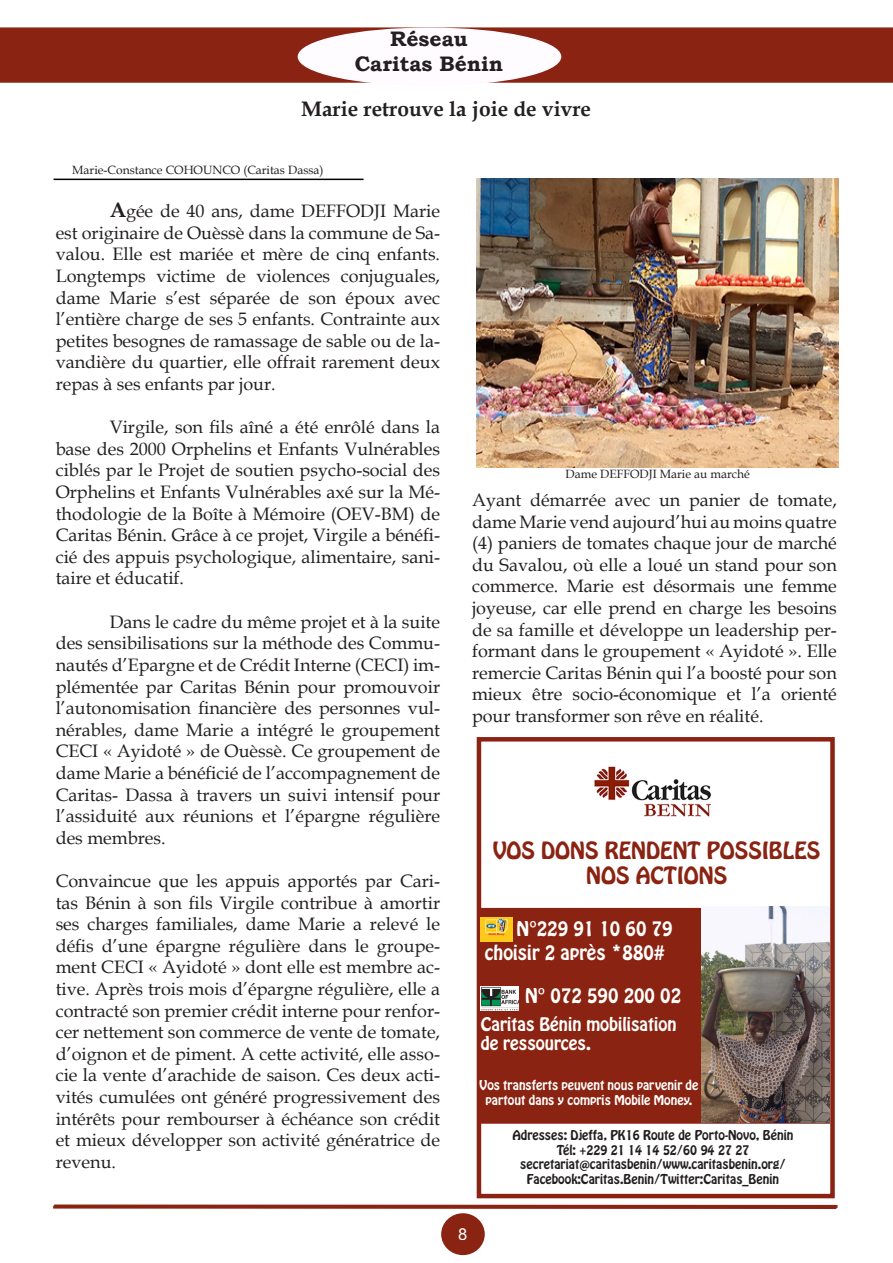
<style>
.page{position:relative;width:893px;height:1263px;background:#fff}
.page>*{position:absolute;margin:0;border:0;box-sizing:border-box;transform-origin:0 0}
.t1{font:21px "Hobo Std";color:#8a2312}
.t2{font:700 21px "Book Antiqua";color:#231f20}
.t3{font:700 21px/25.2px "Bookman Old Style";color:#231f20;text-align:center}
.t4{font:18px/21.6px "Book Antiqua";color:#231f20;text-align:justify}
.t5{font:18px "Hobo Std";color:#fffffd}
.t6{font:16.5px/19.8px "Hobo Std";color:#fffffd}
.t7{font:16.5px "Arial";color:#fff}
.t8{font:12px "Hobo Std";color:#231f20}
.t9{font:12px/14.4px "Hobo Std";color:#fffffd;text-align:center}
.t10{font:12px "Book Antiqua";color:#231f20}
.s1{font-weight:700;font-size:21px}
</style>
<div class="page">
<div style="left:0;top:27px;width:893px;height:56px;background:#8a2312"></div>
<div style="left:298px;top:28px;width:263px;height:57px;background:#fffcff;border-radius:50%"></div>
<div style="left:298px;top:28px;width:263px;height:58px;border:2px solid #fffaff;border-radius:50%"></div>
<img style="left:476px;top:179px;width:363px;height:288px">
<div style="left:442px;top:1214px;width:42px;height:40px;background:#8a2312;border-radius:50%"></div>
<div style="left:441px;top:1213px;width:44px;height:42px;border:2px solid #8a2312;border-radius:50%"></div>
<hr style="left:54px;top:179px;width:310px;height:1px;background:#000">
<div style="left:477px;top:737px;width:358px;height:461px;background:#fff;border:4px solid #8a2312"></div>
<div style="left:479px;top:908px;width:351px;height:216px;background:#8a2312;border:2px solid #8a2312"></div>
<img style="left:702px;top:907px;width:127px;height:216px">
<img style="left:480px;top:917px;width:32px;height:24px">
<img style="left:480px;top:986px;width:39px;height:24px">
<img style="left:594px;top:766px;width:117px;height:51px">
<svg style="left:53px;top:1205px;width:783px;height:4px"></svg>
<svg style="left:54px;top:1204px;width:783px;height:4px;background:#9f4a3c"></svg>
<p class="t3" style="left:355px;top:26px;width:150px">Réseau<br>Caritas Bénin</p>
<p class="t2" style="left:301px;top:95px;width:291px">Marie retrouve la joie de vivre</p>
<p class="t10" style="left:72px;top:161px;width:253px">Marie-Constance COHOUNCO (Caritas Dassa)</p>
<p class="t4" style="left:56px;top:200px;width:386px;text-indent:54px"><span class="s1">A</span>gée de 40 ans, dame DEFFODJI Marie est originaire de Ouèssè dans la commune de Sa&shy;valou. Elle est mariée et mère de cinq enfants.<br>Longtemps victime de violences conjuguales, dame Marie s’est séparée de son époux avec l’entière charge de ses 5 enfants. Contrainte aux petites besognes de ramassage de sable ou de la&shy;vandière du quartier, elle offrait rarement deux repas à ses enfants par jour.</p>
<p class="t4" style="left:56px;top:416px;width:386px;text-indent:54px">Virgile, son fils aîné a été enrôlé dans la base des 2000 Orphelins et Enfants Vulnérables ciblés par le Projet de soutien psycho-social des Orphelins et Enfants Vulnérables axé sur la Mé&shy;thodologie de la Boîte à Mémoire (OEV-BM) de Caritas Bénin. Grâce à ce projet, Virgile a bénéfi&shy;cié des appuis psychologique, alimentaire, sani&shy;taire et éducatif.</p>
<p class="t4" style="left:56px;top:610px;width:386px;text-indent:54px">Dans le cadre du même projet et à la suite des sensibilisations sur la méthode des Commu&shy;nautés d’Epargne et de Crédit Interne (CECI) im&shy;plémentée par Caritas Bénin pour promouvoir l’autonomisation financière des personnes vul&shy;nérables, dame Marie a intégré le groupement CECI « Ayidoté » de Ouèssè. Ce groupement de dame Marie a bénéficié de l’accompagnement de Caritas- Dassa à travers un suivi intensif pour l’assiduité aux réunions et l’épargne régulière des membres.</p>
<p class="t4" style="left:56px;top:869px;width:386px">Convaincue que les appuis apportés par Cari&shy;tas Bénin à son fils Virgile contribue à amortir ses charges familiales, dame Marie a relevé le défis d’une épargne régulière dans le groupe&shy;ment CECI « Ayidoté » dont elle est membre ac&shy;tive. Après trois mois d’épargne régulière, elle a contracté son premier crédit interne pour renfor&shy;cer nettement son commerce de vente de tomate, d’oignon et de piment. A cette activité, elle asso&shy;cie la vente d’arachide de saison. Ces deux acti&shy;vités cumulées ont généré progressivement des intérêts pour rembourser à échéance son crédit et mieux développer son activité génératrice de revenu.</p>
<p class="t10" style="left:565px;top:466px;width:186px">Dame DEFFODJI Marie au marché</p>
<p class="t4" style="left:472px;top:489px;width:366px">Ayant démarrée avec un panier de tomate, dame Marie vend aujourd’hui au moins quatre (4) paniers de tomates chaque jour de marché du Savalou, où elle a loué un stand pour son commerce. Marie est désormais une femme joyeuse, car elle prend en charge les besoins de sa famille et développe un leadership per&shy;formant dans le groupement « Ayidoté ». Elle remercie Caritas Bénin qui l’a boosté pour son mieux être socio-économique et l’a orienté pour transformer son rêve en réalité.</p>
<p class="t1" style="left:493px;top:836px;width:329px">VOS DONS RENDENT POSSIBLES</p>
<p class="t1" style="left:586px;top:861px;width:143px">NOS ACTIONS</p>
<p class="t5" style="left:517px;top:916px;width:157px">N°229 91 10 60 79</p>
<p class="t5" style="left:485px;top:940px;width:182px">choisir 2 après *880#</p>
<p class="t5" style="left:525px;top:983px;width:157px">N° 072 590 200 02</p>
<p class="t6" style="left:481px;top:1014px;width:197px">Caritas Bénin mobilisation de ressources.</p>
<p class="t9" style="left:479px;top:1078px;width:220px">Vos transferts peuvent nous parvenir de partout dans y compris Mobile Money.</p>
<p class="t8" style="left:513px;top:1127px;width:282px">Adresses: Djeffa, PK16 Route de Porto-Novo, Bénin</p>
<p class="t8" style="left:557px;top:1141px;width:194px">Tél: +229 21 14 14 52/60 94 27 27</p>
<p class="t8" style="left:520px;top:1156px;width:267px">secretariat@caritasbenin/www.caritasbenin.org/</p>
<p class="t8" style="left:527px;top:1170px;width:254px">Facebook:Caritas.Benin/Twitter:Caritas_Benin</p>
<p class="t7" style="left:458px;top:1223px;width:11px">8</p>
</div>
